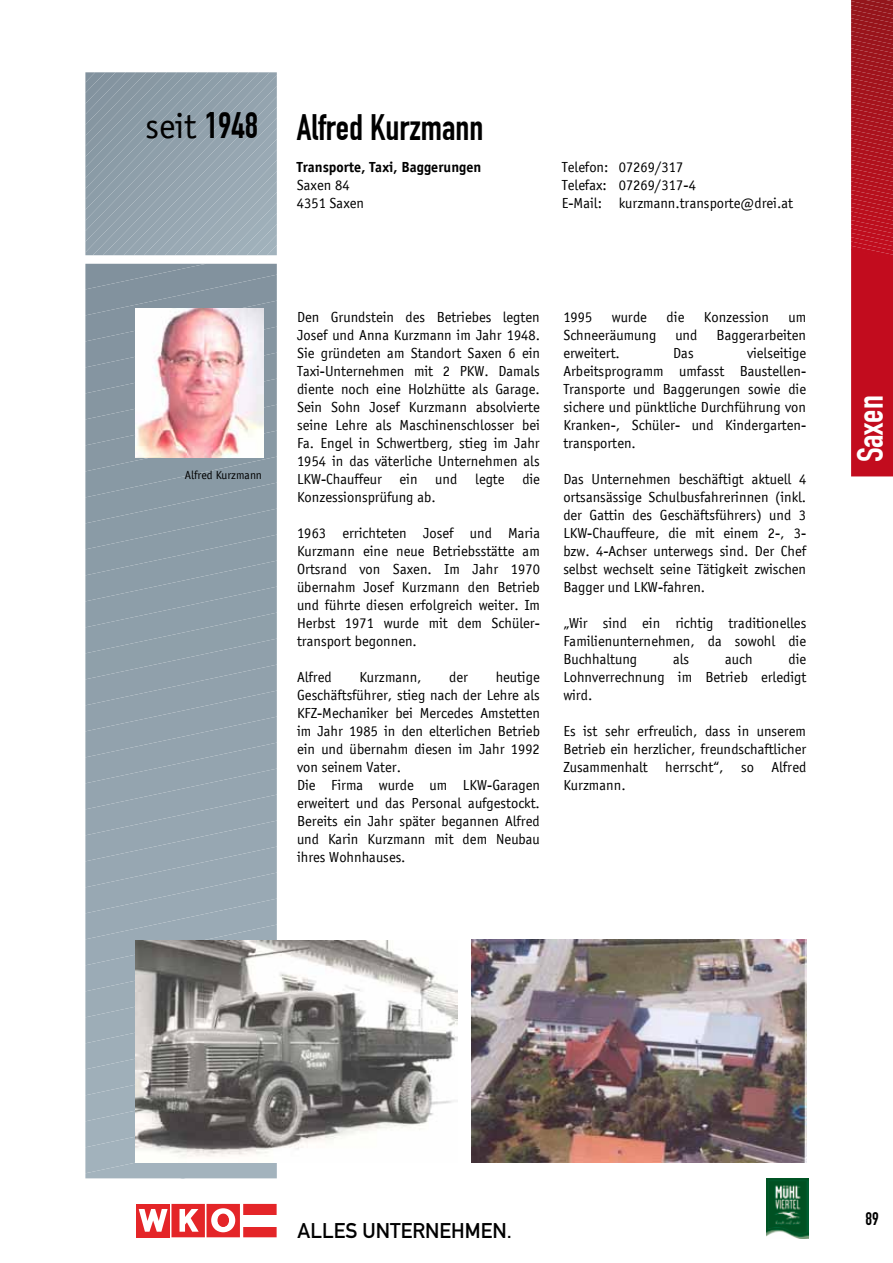
<style>
.page{position:relative;width:893px;height:1263px;background:#fff}
.page>*{position:absolute;margin:0;border:0;box-sizing:border-box;transform-origin:0 0}
.t1{font:36px "DIN Engschrift";color:#000}
.t2{font:36px "DIN Engschrift";color:#fff}
.t3{font:21px "DIN Mittelschrift";color:#000}
.t4{font:15px/18px "Officina San Boo";color:#000;text-align:justify}
.t5{font:15px "Officina San Bol";color:#000}
.t6{font:700 condensed 15px "Helvetica Neue";color:#000}
.t7{font:12px "Officina San Boo";color:#000}
.s1{font-family:"Officina San Boo"}
.s2{font-family:"DIN Engschrift";font-weight:400;font-stretch:normal;font-size:18px}
</style>
<div class="page">
<svg style="left:851px;top:0;width:42px;height:476px;background:#b71422"></svg>
<svg style="left:136px;top:1204px;width:141px;height:34px"></svg>
<div style="left:243px;top:1215px;width:34px;height:11px;background:#fff"></div>
<svg style="left:85px;top:72px;width:192px;height:183px;background:#95a5af"></svg>
<svg style="left:85px;top:264px;width:192px;height:914px;background:#92a2ad"></svg>
<img style="left:766px;top:1178px;width:43px;height:60px">
<img style="left:136px;top:940px;width:322px;height:222px">
<img style="left:471px;top:939px;width:335px;height:223px">
<img style="left:136px;top:308px;width:127px;height:150px">
<h1 class="t1" style="left:145px;top:106px;width:339px"><span class="s1">seit</span> 1948 Alfred Kurzmann</h1>
<p class="t5" style="left:297px;top:158px;width:186px">Transporte, Taxi, Baggerungen</p>
<p class="t4" style="left:297px;top:176px;width:69px">Saxen 84<br>4351 Saxen</p>
<p class="t4" style="left:562px;top:158px;width:233px;text-align:left">Telefon: 07269/317<br>Telefax: 07269/317-4<br>E-Mail: kurzmann.transporte@drei.at</p>
<p class="t7" style="left:185px;top:468px;width:79px">Alfred Kurzmann</p>
<p class="t4" style="left:297px;top:308px;width:245px">Den Grundstein des Betriebes legten Josef und Anna Kurzmann im Jahr 1948.<br>Sie gründeten am Standort Saxen 6 ein Taxi-Unternehmen mit 2 PKW. Damals diente noch eine Holzhütte als Garage.<br>Sein Sohn Josef Kurzmann absolvierte seine Lehre als Maschinenschlosser bei Fa. Engel in Schwertberg, stieg im Jahr 1954 in das väterliche Unternehmen als LKW-Chauffeur ein und legte die Konzessionsprüfung ab.</p>
<p class="t4" style="left:297px;top:524px;width:244px">1963 errichteten Josef und Maria Kurzmann eine neue Betriebsstätte am Ortsrand von Saxen. Im Jahr 1970 übernahm Josef Kurzmann den Betrieb und führte diesen erfolgreich weiter. Im Herbst 1971 wurde mit dem Schüler&shy;transport begonnen.</p>
<p class="t4" style="left:297px;top:669px;width:36px">Alfred</p>
<p class="t4" style="left:359px;top:669px;width:64px">Kurzmann,</p>
<p class="t4" style="left:449px;top:669px;width:20px">der</p>
<p class="t4" style="left:297px;top:669px;width:244px;text-align:left;text-indent:199px">heutige<br>Geschäftsführer, stieg nach der Lehre als<br>KFZ-Mechaniker bei Mercedes Amstetten im Jahr 1985 in den elterlichen Betrieb ein und übernahm diesen im Jahr 1992 von seinem Vater.<br>Die Firma wurde um LKW-Garagen erweitert und das Personal aufgestockt.<br>Bereits ein Jahr später begannen Alfred und Karin Kurzmann mit dem Neubau ihres Wohnhauses.</p>
<p class="t4" style="left:563px;top:308px;width:31px">1995</p>
<p class="t4" style="left:612px;top:308px;width:36px">wurde</p>
<p class="t4" style="left:667px;top:308px;width:19px">die</p>
<p class="t4" style="left:704px;top:308px;width:67px">Konzession</p>
<p class="t4" style="left:788px;top:308px;width:19px">um</p>
<p class="t4" style="left:563px;top:326px;width:95px">Schneeräumung</p>
<p class="t4" style="left:675px;top:326px;width:23px">und</p>
<p class="t4" style="left:716px;top:326px;width:91px">Baggerarbeiten</p>
<p class="t4" style="left:563px;top:344px;width:58px">erweitert.</p>
<p class="t4" style="left:673px;top:344px;width:22px">Das</p>
<p class="t4" style="left:563px;top:344px;width:244px;text-indent:184px">vielseitige Arbeitsprogramm umfasst Baustellen-Transporte und Baggerungen sowie die sichere und pünktliche Durchführung von Kranken-, Schüler- und Kindergarten&shy;transporten.</p>
<p class="t4" style="left:563px;top:470px;width:244px">Das Unternehmen beschäftigt aktuell 4 ortsansässige Schulbusfahrerinnen (inkl. der Gattin des Geschäftsführers) und 3<br>LKW-Chauffeure, die mit einem 2-, 3- bzw. 4-Achser unterwegs sind. Der Chef selbst wechselt seine Tätigkeit zwischen Bagger und LKW-fahren.</p>
<p class="t4" style="left:563px;top:615px;width:244px">„Wir sind ein richtig traditionelles Familienunternehmen, da sowohl die Buchhaltung</p>
<p class="t4" style="left:563px;top:651px;width:244px;text-indent:225px">die Lohnverrechnung im Betrieb erledigt wird.</p>
<p class="t4" style="left:563px;top:723px;width:244px">Es ist sehr erfreulich, dass in unserem Betrieb ein herzlicher, freundschaftlicher Zusammenhalt herrscht“, so Alfred Kurzmann.</p>
<p class="t4" style="left:673px;top:651px;width:18px">als</p>
<p class="t4" style="left:725px;top:651px;width:29px">auch</p>
<h1 class="t2" style="left:849px;top:462px;width:69px;rotate:-90deg">Saxen</h1>
<h2 class="t3" style="left:298px;top:1218px;width:216px">ALLES UNTERNEHMEN.</h2>
<p class="t6" style="left:865px;top:1210px;width:16px">10<span class="s2">89</span></p>
</div>
